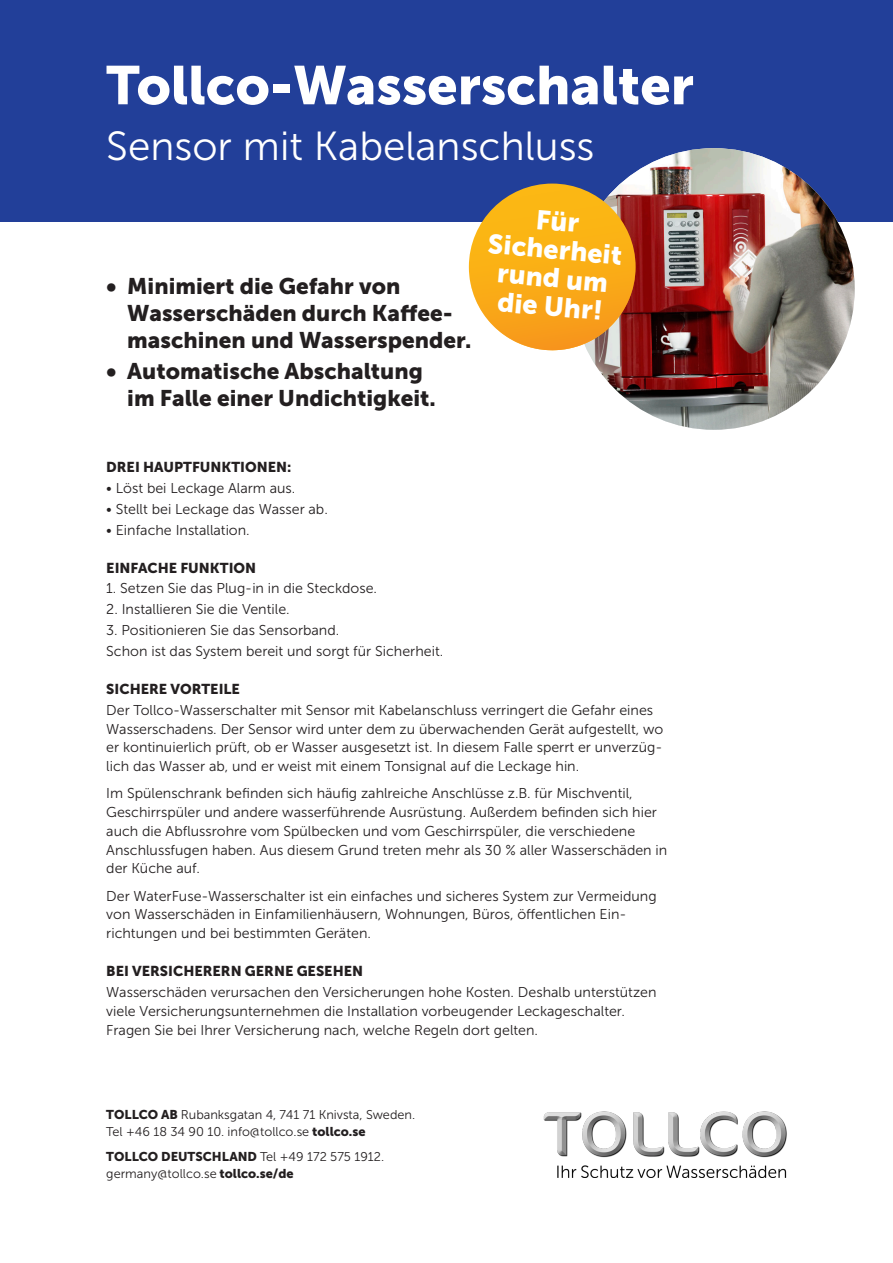
<style>
.page{position:relative;width:893px;height:1263px;background:#fff}
.page>*{position:absolute;margin:0;border:0;box-sizing:border-box;transform-origin:0 0}
.t1{font:54px "Museo Sans 900";color:#fff}
.t2{font:40.5px "Museo Sans 300";color:#fff}
.t3{font:27px/28.5px "Museo Sans 900";color:#fff;text-align:center}
.t4{font:22.5px/27px "Museo Sans 900";color:#231f20}
.t5{font:14.25px/18.8px "Museo Sans 300";color:#231f20}
.t6{font:14.25px "Museo Sans 900";color:#231f20}
.t7{font:12.75px/17px "Museo Sans 300";color:#231f20}
.t8{font:12.75px "Museo Sans 900";color:#231f20}
.s1{font-family:"Museo Sans 900"}
.s2{font-family:"Museo Sans 300"}
</style>
<div class="page">
<div style="left:0;top:0;width:893px;height:221px;background:#223f99"></div>
<img style="left:543px;top:1111px;width:244px;height:66px">
<img style="left:573px;top:148px;width:282px;height:282px;border-radius:141px">
<svg style="left:463px;top:177px;width:179px;height:179px"></svg>
<h1 class="t1" style="left:106px;top:55px;width:589px">Tollco-Wasserschalter</h1>
<h2 class="t2" style="left:106px;top:124px;width:490px">Sensor mit Kabelanschluss</h2>
<h3 class="t4" style="left:127px;top:272px;width:346px;text-indent:-21px">• Minimiert die Gefahr von<br>Wasserschäden durch Kaffee&shy;maschinen und Wasserspender.</h3>
<h3 class="t4" style="left:127px;top:358px;width:310px;text-indent:-21px">• Automatische Abschaltung im Falle einer Undichtigkeit.</h3>
<h3 class="t3" style="left:492px;top:201px;width:136px;rotate:5deg">Für<br>Sicherheit rund um die Uhr!</h3>
<p class="t6" style="left:106px;top:459px;width:187px">DREI HAUPTFUNKTIONEN:</p>
<p class="t5" style="left:106px;top:479px;width:191px">• Löst bei Leckage Alarm aus.</p>
<p class="t5" style="left:106px;top:500px;width:223px">• Stellt bei Leckage das Wasser ab.</p>
<p class="t5" style="left:106px;top:520px;width:145px">• Einfache Installation.</p>
<p class="t6" style="left:106px;top:559px;width:151px">EINFACHE FUNKTION</p>
<p class="t5" style="left:106px;top:579px;width:272px">1. Setzen Sie das Plug-in in die Steckdose.</p>
<p class="t5" style="left:106px;top:600px;width:185px">2. Installieren Sie die Ventile.</p>
<p class="t5" style="left:106px;top:620px;width:338px;line-height:20.9px">3. Positionieren Sie das Sensorband.<br>Schon ist das System bereit und sorgt für Sicherheit.</p>
<p class="t6" style="left:106px;top:681px;width:135px">SICHERE VORTEILE</p>
<p class="t5" style="left:106px;top:701px;width:559px">Der Tollco-Wasserschalter mit Sensor mit Kabelanschluss verringert die Gefahr eines Wasserschadens. Der Sensor wird unter dem zu überwachenden Gerät aufgestellt, wo er kontinuierlich prüft, ob er Wasser ausgesetzt ist. In diesem Falle sperrt er unverzüg&shy;lich das Wasser ab, und er weist mit einem Tonsignal auf die Leckage hin.</p>
<p class="t5" style="left:106px;top:784px;width:563px">Im Spülenschrank befinden sich häufig zahlreiche Anschlüsse z.B. für Mischventil, Geschirrspüler und andere wasserführende Ausrüstung. Außerdem befinden sich hier auch die Abflussrohre vom Spülbecken und vom Geschirrspüler, die verschiedene Anschlussfugen haben. Aus diesem Grund treten mehr als 30 % aller Wasserschäden in der Küche auf.</p>
<p class="t5" style="left:106px;top:886px;width:552px">Der WaterFuse-Wasserschalter ist ein einfaches und sicheres System zur Vermeidung von Wasserschäden in Einfamilienhäusern, Wohnungen, Büros, öffentlichen Ein&shy;richtungen und bei bestimmten Geräten.</p>
<p class="t6" style="left:106px;top:963px;width:258px">BEI VERSICHERERN GERNE GESEHEN</p>
<p class="t5" style="left:106px;top:983px;width:552px">Wasserschäden verursachen den Versicherungen hohe Kosten. Deshalb unterstützen viele Versicherungsunternehmen die Installation vorbeugender Leckageschalter.<br>Fragen Sie bei Ihrer Versicherung nach, welche Regeln dort gelten.</p>
<p class="t7" style="left:106px;top:1106px;width:310px"><span class="s1">TOLLCO AB</span> Rubanksgatan 4, 741 71 Knivsta, Sweden.<br>Tel +46 18 34 90 10. info@tollco.se <span class="s1">tollco.se</span></p>
<p class="t8" style="left:106px;top:1149px;width:279px">TOLLCO DEUTSCHLAND <span class="s2">Tel +49 172 575 1912.</span></p>
<p class="t7" style="left:106px;top:1165px;width:189px">germany@tollco.se <span class="s1">tollco.se/de</span></p>
</div>
